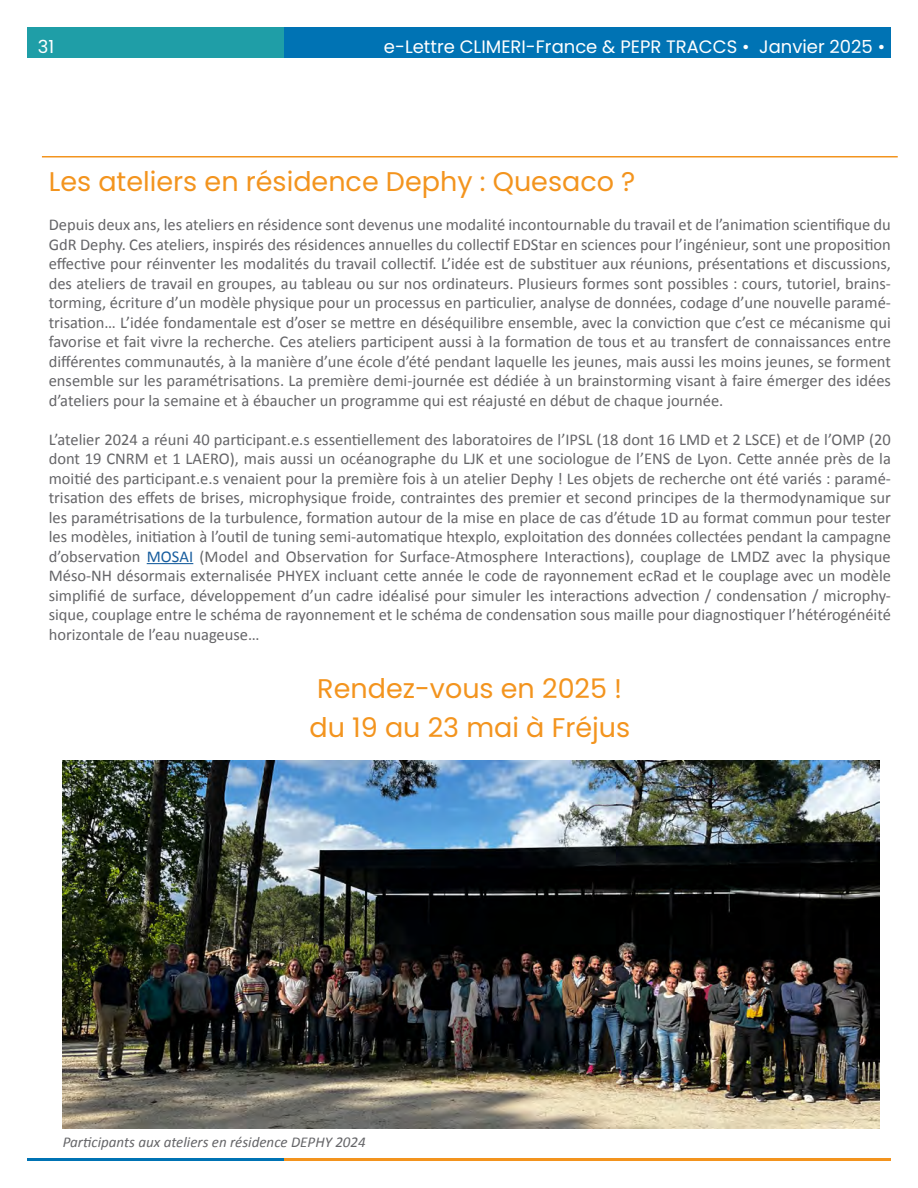
<style>
.page{position:relative;width:918px;height:1188px;background:#fff}
.page>*{position:absolute;margin:0;border:0;box-sizing:border-box;transform-origin:0 0}
.Calendar_date{font:27px "Poppins";color:#f3941e}
.Titre1_article_orange{font:27px "Poppins";color:#f3941e}
.t1{font:18px "Poppins";color:#fff}
.Normal_body_text{font:16.5px/19.5px "Calibri";color:#656568;text-align:justify}
.Normal_body_text_espace_avant{font:16.5px/19.5px "Calibri";color:#656568;text-align:justify}
.t2{font:italic 15px "Calibri";color:#656568}
.s1{color:#175d9e}
</style>
<div class="page">
<div style="left:284px;top:27px;width:607px;height:30px;background:#0073b4"></div>
<div style="left:27px;top:27px;width:257px;height:30px;background:#1f9ea7"></div>
<hr style="left:284px;top:1158px;width:607px;height:3px;background:#f3941e">
<hr style="left:27px;top:1158px;width:257px;height:3px;background:#0073b4">
<hr style="left:42px;top:156px;width:856px;height:2px;background:#f3941e">
<hr style="left:147px;top:563px;width:46px;height:1px;background:#175d9e">
<img style="left:63px;top:760px;width:816px;height:369px">
<p class="t1" style="left:38px;top:36px;width:18px">31</p>
<p class="t1" style="left:384px;top:36px;width:503px">e-Lettre CLIMERI-France &amp; PEPR TRACCS • Janvier 2025 •</p>
<p class="Calendar_date" style="left:49px;top:166px;width:588px">Les ateliers en résidence Dephy : Quesaco ?</p>
<p class="Normal_body_text_espace_avant" style="left:49px;top:215px;width:844px">Depuis deux ans, les ateliers en résidence sont devenus une modalité incontournable du travail et de l’animation scientifique du GdR Dephy. Ces ateliers, inspirés des résidences annuelles du collectif EDStar en sciences pour l’ingénieur, sont une proposition effective pour réinventer les modalités du travail collectif. L’idée est de substituer aux réunions, présentations et discussions, des ateliers de travail en groupes, au tableau ou sur nos ordinateurs. Plusieurs formes sont possibles : cours, tutoriel, brains&shy;torming, écriture d’un modèle physique pour un processus en particulier, analyse de données, codage d’une nouvelle paramé&shy;trisation… L’idée fondamentale est d’oser se mettre en déséquilibre ensemble, avec la conviction que c’est ce mécanisme qui favorise et fait vivre la recherche. Ces ateliers participent aussi à la formation de tous et au transfert de connaissances entre différentes communautés, à la manière d’une école d’été pendant laquelle les jeunes, mais aussi les moins jeunes, se forment ensemble sur les paramétrisations. La première demi-journée est dédiée à un brainstorming visant à faire émerger des idées d’ateliers pour la semaine et à ébaucher un programme qui est réajusté en début de chaque journée.</p>
<p class="Normal_body_text" style="left:49px;top:429px;width:844px">L’atelier 2024 a réuni 40 participant.e.s essentiellement des laboratoires de l’IPSL (18 dont 16 LMD et 2 LSCE) et de l’OMP (20 dont 19 CNRM et 1 LAERO), mais aussi un océanographe du LJK et une sociologue de l’ENS de Lyon. Cette année près de la moitié des participant.e.s venaient pour la première fois à un atelier Dephy ! Les objets de recherche ont été variés : paramé&shy;trisation des effets de brises, microphysique froide, contraintes des premier et second principes de la thermodynamique sur les paramétrisations de la turbulence, formation autour de la mise en place de cas d’étude 1D au format commun pour tester les modèles, initiation à l’outil de tuning semi-automatique htexplo, exploitation des données collectées pendant la campagne d’observation <span class="s1">MOSAI</span> (Model and Observation for Surface-Atmosphere Interactions), couplage de LMDZ avec la physique Méso-NH désormais externalisée PHYEX incluant cette année le code de rayonnement ecRad et le couplage avec un modèle simplifié de surface, développement d’un cadre idéalisé pour simuler les interactions advection / condensation / microphy&shy;sique, couplage entre le schéma de rayonnement et le schéma de condensation sous maille pour diagnostiquer l’hétérogénéité horizontale de l’eau nuageuse…</p>
<p class="Titre1_article_orange" style="left:317px;top:673px;width:307px">Rendez-vous en 2025 !</p>
<p class="Titre1_article_orange" style="left:309px;top:712px;width:322px">du 19 au 23 mai à Fréjus</p>
<p class="t2" style="left:63px;top:1131px;width:304px">Participants aux ateliers en résidence DEPHY 2024</p>
</div>
